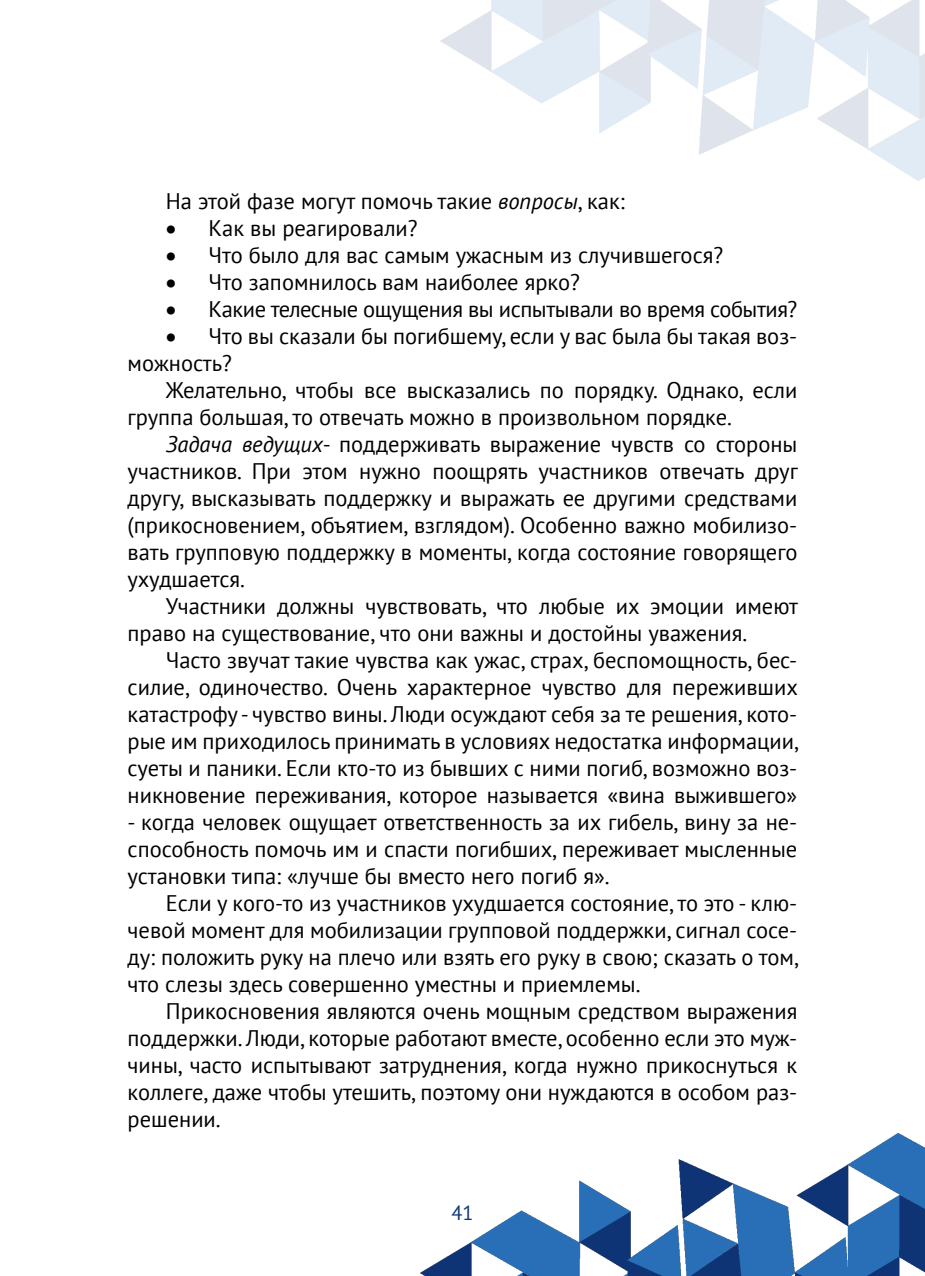
<style>
.page{position:relative;width:925px;height:1276px;background:#fff}
.page>*{position:absolute;margin:0;border:0;box-sizing:border-box;transform-origin:0 0}
.t1{font:22.5px/27px "PT Sans";color:#000;text-align:justify}
.t2{font:22.5px "PT Sans";letter-spacing:-.02em;color:#000}
.t3{font:20.25px "PT Sans";color:#0f3475}
.s1{font-style:italic}
</style>
<div class="page">
<img style="left:421px;top:1133px;width:504px;height:143px">
<img style="left:440px;top:0;width:485px;height:181px">
<p class="t1" style="left:166px;top:187px;width:460px">На этой фазе могут помочь такие <span class="s1">вопросы</span>, как:</p>
<p class="t1" style="left:166px;top:214px;width:253px">• Как вы реагировали?</p>
<p class="t1" style="left:166px;top:241px;width:559px">• Что было для вас самым ужасным из случившегося?</p>
<p class="t1" style="left:166px;top:268px;width:415px">• Что запомнилось вам наиболее ярко?</p>
<p class="t2" style="left:166px;top:294px;width:633px">• Какие телесные ощущения вы испытывали во время события?</p>
<p class="t1" style="left:128px;top:322px;width:671px;text-indent:38px">• Что вы сказали бы погибшему, если у вас была бы такая воз&shy;можность?</p>
<p class="t1" style="left:128px;top:376px;width:671px;text-indent:38px">Желательно, чтобы все высказались по порядку. Однако, если группа большая, то отвечать можно в произвольном порядке.</p>
<p class="t1" style="left:128px;top:430px;width:672px;text-indent:38px"><span class="s1">Задача ведущих</span>- поддерживать выражение чувств со стороны участников. При этом нужно поощрять участников отвечать друг другу, высказывать поддержку и выражать ее другими средствами (прикосновением, объятием, взглядом). Особенно важно мобилизо&shy;вать групповую поддержку в моменты, когда состояние говорящего ухудшается.</p>
<p class="t1" style="left:128px;top:592px;width:672px;text-indent:38px">Участники должны чувствовать, что любые их эмоции имеют право на существование, что они важны и достойны уважения.</p>
<p class="t1" style="left:128px;top:646px;width:673px;text-indent:38px">Часто звучат такие чувства как ужас, страх, беспомощность, бес&shy;силие, одиночество. Очень характерное чувство для переживших катастрофу - чувство вины. Люди осуждают себя за те решения, кото&shy;рые им приходилось принимать в условиях недостатка информации, суеты и паники. Если кто-то из бывших с ними погиб, возможно воз&shy;никновение переживания, которое называется «вина выжившего»</p>
<p class="t1" style="left:128px;top:808px;width:671px">- когда человек ощущает ответственность за их гибель, вину за не&shy;способность помочь им и спасти погибших, переживает мысленные установки типа: «лучше бы вместо него погиб я».</p>
<p class="t1" style="left:128px;top:889px;width:673px;text-indent:38px">Если у кого-то из участников ухудшается состояние, то это - клю&shy;чевой момент для мобилизации групповой поддержки, сигнал сосе&shy;ду: положить руку на плечо или взять его руку в свою; сказать о том, что слезы здесь совершенно уместны и приемлемы.</p>
<p class="t1" style="left:128px;top:997px;width:671px;text-indent:38px">Прикосновения являются очень мощным средством выражения поддержки. Люди, которые работают вместе, особенно если это муж&shy;чины, часто испытывают затруднения, когда нужно прикоснуться к коллеге, даже чтобы утешить, поэтому они нуждаются в особом раз&shy;решении.</p>
<p class="t3" style="left:451px;top:1199px;width:24px">41</p>
</div>
